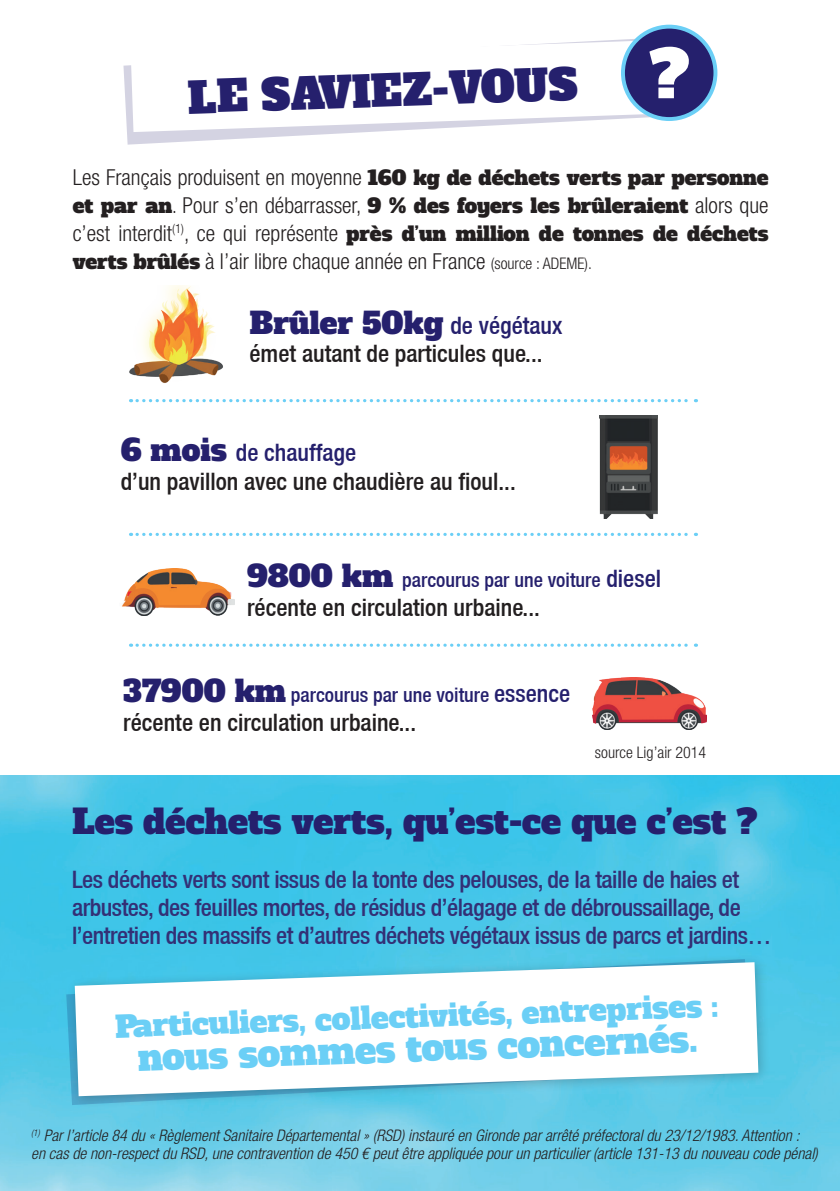
<style>
.page{position:relative;width:840px;height:1191px;background:#fff}
.page>*{position:absolute;margin:0;border:0;box-sizing:border-box;transform-origin:0 0}
.t1{font:43px "Alfa Slab One";color:#25206d}
.t2{font:36px "Alfa Slab One";color:#6bcff6}
.t3{font:34px "Alfa Slab One";color:#25206d}
.t4{font:30px "Alfa Slab One";color:#6bcff6}
.t5{font:30px "Alfa Slab One";color:#25206d}
.t6{font:500 condensed 24px/28px "Helvetica Neue";letter-spacing:-.02em;color:#333076}
.t7{font:500 condensed 24px "Helvetica Neue";color:#231f20}
.t8{font:500 condensed 24px "Helvetica Neue";color:#25206d}
.t9{font:300 condensed 22px "Helvetica Neue LT Std";color:#231f20}
.t10{font:20px/28px "Alfa Slab One";color:#231f20}
.t11{font:500 condensed 20px "Helvetica Neue";color:#25206d}
.t12{font:italic 300 condensed 16px "Helvetica Neue LT Std";color:#231f20}
.t13{font:300 condensed 16px "Helvetica Neue LT Std";color:#231f20}
.s1{font-family:"Alfa Slab One";font-weight:400;font-stretch:normal;font-size:20px}
.s2{font-family:"Helvetica Neue LT Std";font-weight:300;font-stretch:condensed}
.s3{font-family:"Helvetica Neue LT Std";font-weight:300;font-stretch:condensed;font-size:22px}
.s4{font-size:16px}
.s5{font-family:"Helvetica Neue";font-weight:500;font-stretch:condensed;font-size:24px}
.s6{font-family:"Alfa Slab One";font-weight:400;font-stretch:normal;font-size:30px}
.s7{font-size:24px}
</style>
<div class="page">
<img style="left:0;top:775px;width:839px;height:416px">
<svg style="left:123px;top:37px;width:516px;height:108px"></svg>
<svg style="left:131px;top:40px;width:531px;height:92px"></svg>
<svg style="left:137px;top:399px;width:559px;height:3px"></svg>
<div style="left:622px;top:27px;width:93px;height:92px;background:#25206d;border-radius:50%"></div>
<div style="left:620px;top:25px;width:97px;height:96px;border:4px solid #6bcff6;border-radius:50%"></div>
<svg style="left:649px;top:47px;width:39px;height:51px"></svg>
<img style="left:129px;top:285px;width:94px;height:98px">
<img style="left:121px;top:569px;width:114px;height:47px">
<img style="left:599px;top:416px;width:58px;height:102px">
<img style="left:592px;top:677px;width:114px;height:52px">
<svg style="left:137px;top:533px;width:559px;height:3px"></svg>
<svg style="left:137px;top:643px;width:559px;height:4px"></svg>
<div style="left:66px;top:953px;width:704px;height:155px;background:#231f20;opacity:.25"></div>
<svg style="left:75px;top:962px;width:683px;height:134px"></svg>
<p class="t1" style="left:186px;top:69px;width:391px;rotate:-2deg">LE SAVIEZ-VOUS</p>
<p class="t9" style="left:73px;top:164px;width:697px">Les Français produisent en moyenne <span class="s1">160 kg de déchets verts par personne</span></p>
<p class="t10" style="left:73px;top:192px;width:697px">et par an<span class="s2">.</span> <span class="s3">Pour s’en débarrasser,</span> 9 % des foyers les brûleraient <span class="s3">alors que c’est interdit</span><sup>(1)</sup><span class="s3">, ce qui représente</span> près d’un million de tonnes de déchets</p>
<p class="t9" style="left:73px;top:248px;width:520px"><span class="s1">verts brûlés</span> à l’air libre chaque année en France <span class="s4">(source : ADEME).</span></p>
<p class="t5" style="left:249px;top:302px;width:314px">Brûler 50kg <span class="s5">de végétaux</span></p>
<p class="t7" style="left:249px;top:339px;width:294px">émet autant de particules que...</p>
<p class="t8" style="left:121px;top:438px;width:237px"><span class="s6">6 mois</span> de chauffage</p>
<p class="t7" style="left:121px;top:467px;width:396px">d’un pavillon avec une chaudière au fioul...</p>
<p class="t11" style="left:247px;top:568px;width:415px"><span class="s6">9800 km</span> parcourus par une voiture <span class="s7">diesel</span></p>
<p class="t7" style="left:247px;top:593px;width:294px">récente en circulation urbaine...</p>
<p class="t11" style="left:123px;top:683px;width:448px"><span class="s6">37900 km</span> parcourus par une voiture <span class="s7">essence</span></p>
<p class="t7" style="left:123px;top:708px;width:294px">récente en circulation urbaine...</p>
<p class="t13" style="left:594px;top:743px;width:113px">source Lig’air 2014</p>
<p class="t3" style="left:72px;top:799px;width:686px">Les déchets verts, qu’est-ce que c’est ?</p>
<p class="t6" style="left:72px;top:865px;width:700px">Les déchets verts sont issus de la tonte des pelouses, de la taille de haies et arbustes, des feuilles mortes, de résidus d’élagage et de débroussaillage, de l’entretien des massifs et d’autres déchets végétaux issus de parcs et jardins…</p>
<p class="t4" style="left:114px;top:1006px;width:605px;rotate:-2deg">Particuliers, collectivités, entreprises :</p>
<p class="t2" style="left:137px;top:1033px;width:561px;rotate:-2deg">nous sommes tous concernés.</p>
<p class="t12" style="left:31px;top:1126px;width:769px"><sup>(1)</sup> Par l’article 84 du « Règlement Sanitaire Départemental » (RSD) instauré en Gironde par arrêté préfectoral du 23/12/1983. Attention :</p>
<p class="t12" style="left:31px;top:1144px;width:787px">en cas de non-respect du RSD, une contravention de 450 € peut être appliquée pour un particulier (article 131-13 du nouveau code pénal)</p>
</div>
